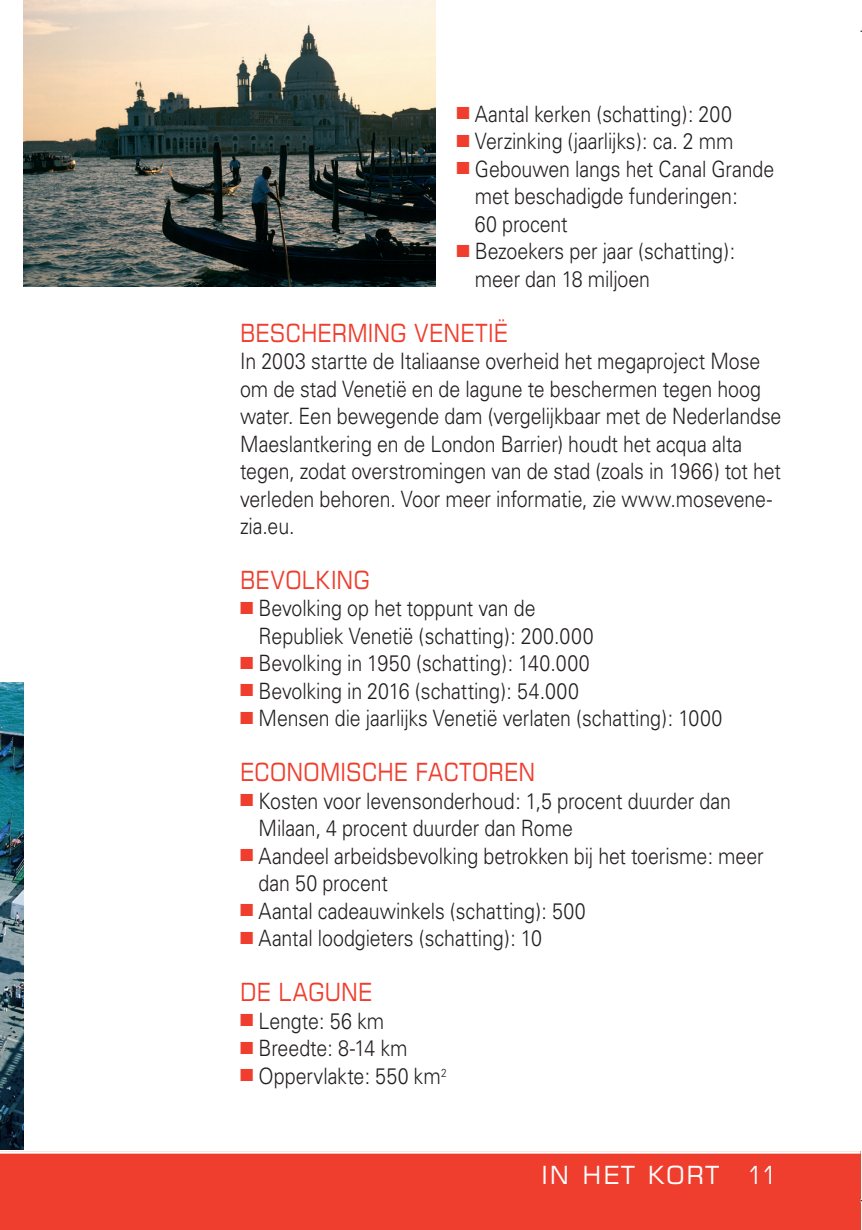
<style>
.page{position:relative;width:862px;height:1230px;background:#fff}
.page>*{position:absolute;margin:0;border:0;box-sizing:border-box;transform-origin:0 0}
.t1{font:25px "Square 721 BT";letter-spacing:.015em;color:#ef3e2e;scale:.87 1}
.t2{font:25px "Square 721 BT";letter-spacing:.08em;color:#fff}
.t3{font:300 22.5px/27.5px "Univers";letter-spacing:-.005em;color:#231f20;scale:.87 1}
.s1{color:#ef3e2e}
.s2{font-stretch:condensed}
</style>
<div class="page">
<div style="left:24px;top:1151px;width:836px;height:79px;background:#ef3e2e"></div>
<div style="left:0;top:1151px;width:24px;height:79px;background:#ef3e2e"></div>
<hr style="left:0;top:1151px;width:860px;height:2px;background:#fff">
<img style="left:23px;top:0;width:412px;height:287px">
<img style="left:0;top:682px;width:24px;height:467px">
<p class="t3" style="left:456px;top:100px;width:318px"><span class="s1">■</span> Aantal kerken (schatting): 200</p>
<p class="t3" style="left:456px;top:127px;width:320px"><span class="s1">■</span> Verzinking (jaarlijks): ca. 2 mm</p>
<p class="t3" style="left:475px;top:155px;width:346px;text-indent:-18px"><span class="s1">■</span> Gebouwen langs het Canal Grande met beschadigde funderingen:<br>60 procent</p>
<p class="t3" style="left:475px;top:237px;width:301px;text-indent:-18px"><span class="s1">■</span> Bezoekers per jaar (schatting): meer dan 18 miljoen</p>
<p class="t1" style="left:240px;top:317px;width:309px">BESCHERMING VENETIË</p>
<p class="t3" style="left:240px;top:347px;width:624px">In 2003 startte de Italiaanse overheid het megaproject Mose om de stad Venetië en de lagune te beschermen tegen hoog water. Een bewegende dam (vergelijkbaar met de Nederlandse Maeslantkering en de London Barrier) houdt het acqua alta tegen, zodat overstromingen van de stad (zoals in 1966) tot het verleden behoren. Voor meer informatie, zie www.mosevene&shy;zia.eu.</p>
<p class="t1" style="left:240px;top:564px;width:150px">BEVOLKING</p>
<p class="t3" style="left:258px;top:595px;width:386px;text-indent:-18px"><span class="s1">■</span> Bevolking op het toppunt van de<br>Republiek Venetië (schatting): 200.000</p>
<p class="t3" style="left:240px;top:650px;width:403px"><span class="s1">■</span> Bevolking in 1950 (schatting): 140.000</p>
<p class="t3" style="left:240px;top:677px;width:391px"><span class="s1">■</span> Bevolking in 2016 (schatting): 54.000</p>
<p class="t3" style="left:240px;top:705px;width:556px"><span class="s1">■</span> Mensen die jaarlijks Venetië verlaten (schatting): 1000</p>
<p class="t1" style="left:240px;top:756px;width:341px">ECONOMISCHE FACTOREN</p>
<p class="t3" style="left:258px;top:787px;width:544px;text-indent:-18px"><span class="s1">■</span> Kosten voor levensonderhoud: 1,5 procent duurder dan<br>Milaan, 4 procent duurder dan Rome</p>
<p class="t3" style="left:258px;top:842px;width:582px;text-indent:-18px"><span class="s1">■</span> Aandeel arbeidsbevolking betrokken bij het toerisme: meer dan 50 procent</p>
<p class="t3" style="left:240px;top:897px;width:399px"><span class="s1">■</span> Aantal cadeauwinkels (schatting): 500</p>
<p class="t3" style="left:240px;top:924px;width:348px"><span class="s1">■</span> Aantal loodgieters (schatting): 10</p>
<p class="t1" style="left:240px;top:976px;width:153px">DE LAGUNE</p>
<p class="t3" style="left:240px;top:1007px;width:167px"><span class="s1">■</span> Lengte: 56 km</p>
<p class="t3" style="left:240px;top:1034px;width:194px"><span class="s1">■</span> Breedte: 8-14 km</p>
<p class="t3" style="left:240px;top:1062px;width:239px"><span class="s1">■</span> Oppervlakte: 550 km<sup>2</sup></p>
<p class="t2" style="left:541px;top:1159px;width:235px">IN HET KORT <span class="s2">11</span></p>
</div>
